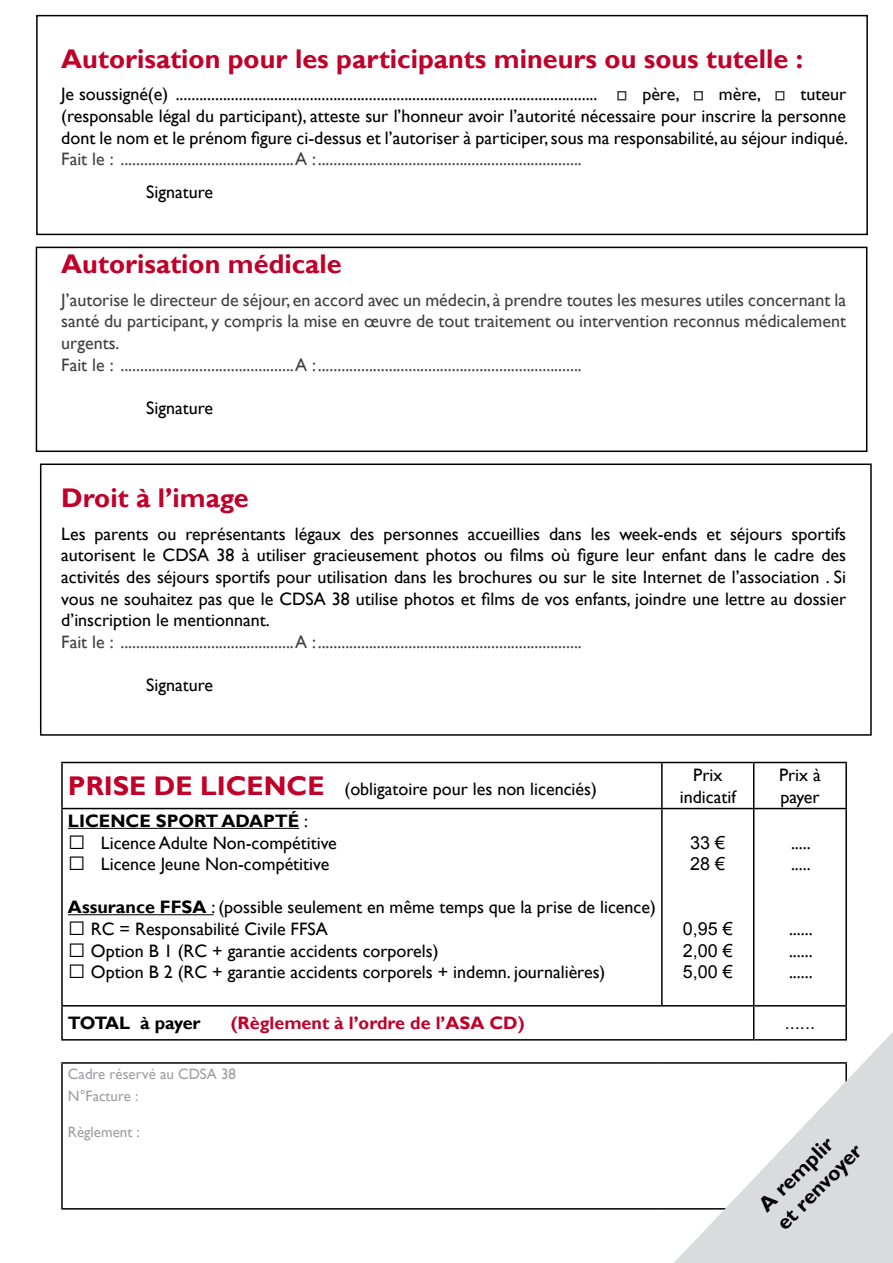
<style>
.page{position:relative;width:893px;height:1263px;background:#fff}
.page>*{position:absolute;margin:0;border:0;box-sizing:border-box;transform-origin:0 0}
.t1{font:700 27px "Gill Sans";color:#c1002a}
.t2{font:700 21px "Gill Sans";color:#000}
.t3{font:18px/21.6px "Gill Sans";color:#000;text-align:justify}
.t4{font:18px/21.6px "Gill Sans";color:#414042;text-align:justify}
.t5{font:700 18px "Gill Sans";color:#c1002a}
.t6{font:18px "Arial";color:#000}
.t7{font:700 18px "Gill Sans";color:#000}
.t8{font:700 18px "Gill Sans";letter-spacing:-.04em;color:#000}
.t9{font:15px "Gill Sans";color:#9d9fa2}
.s1{font-weight:700;font-size:27px;color:#c1002a}
.s2{font-weight:400}
.s3{font-weight:700}
</style>
<div class="page">
<div style="left:36px;top:247px;width:831px;height:205px;border:2px solid #000"></div>
<div style="left:36px;top:15px;width:832px;height:220px;border:2px solid #000"></div>
<div style="left:617px;top:91px;width:9px;height:9px;border:2px solid #414042"></div>
<div style="left:694px;top:91px;width:9px;height:9px;border:2px solid #414042"></div>
<div style="left:775px;top:91px;width:9px;height:9px;border:2px solid #414042"></div>
<svg style="left:63px;top:763px;width:782px;height:45px"></svg>
<hr style="left:61px;top:762px;width:601px;height:1px;background:#000">
<hr style="left:61px;top:763px;width:2px;height:45px;background:#000">
<hr style="left:662px;top:762px;width:92px;height:1px;background:#000">
<hr style="left:661px;top:763px;width:2px;height:45px;background:#000">
<hr style="left:754px;top:762px;width:93px;height:1px;background:#000">
<hr style="left:753px;top:763px;width:1px;height:45px;background:#000">
<hr style="left:845px;top:763px;width:2px;height:45px;background:#000">
<hr style="left:753px;top:808px;width:94px;height:1px;background:#000">
<hr style="left:845px;top:809px;width:2px;height:196px;background:#000">
<hr style="left:754px;top:1005px;width:93px;height:1px;background:#000">
<hr style="left:845px;top:1006px;width:2px;height:33px;background:#000">
<hr style="left:61px;top:808px;width:601px;height:1px;background:#000">
<hr style="left:61px;top:809px;width:2px;height:196px;background:#000">
<hr style="left:662px;top:808px;width:92px;height:1px;background:#000">
<hr style="left:661px;top:809px;width:2px;height:196px;background:#000">
<hr style="left:753px;top:809px;width:1px;height:196px;background:#000">
<hr style="left:61px;top:1005px;width:601px;height:1px;background:#000">
<hr style="left:61px;top:1006px;width:2px;height:33px;background:#000">
<hr style="left:662px;top:1005px;width:92px;height:1px;background:#000">
<hr style="left:753px;top:1006px;width:1px;height:33px;background:#000">
<hr style="left:61px;top:1039px;width:601px;height:1px;background:#000">
<hr style="left:662px;top:1039px;width:92px;height:1px;background:#000">
<hr style="left:68px;top:828px;width:231px;height:1px;background:#000">
<hr style="left:68px;top:914px;width:146px;height:1px;background:#000">
<hr style="left:61px;top:1062px;width:601px;height:2px;background:#000">
<hr style="left:61px;top:1064px;width:2px;height:144px;background:#000">
<hr style="left:662px;top:1062px;width:112px;height:2px;background:#000">
<hr style="left:61px;top:1208px;width:601px;height:1px;background:#000">
<hr style="left:662px;top:1208px;width:112px;height:1px;background:#000">
<svg style="left:674px;top:1032px;width:219px;height:231px;fill:#dadbdd"></svg>
<div style="left:40px;top:463px;width:832px;height:273px;border:2px solid #000"></div>
<p class="t1" style="left:61px;top:43px;width:743px">Autorisation pour les participants mineurs ou sous tutelle :</p>
<p class="t3" style="left:61px;top:84px;width:538px">Je soussigné(e) ...........................................................................................................</p>
<p class="t3" style="left:642px;top:84px;width:39px">père,</p>
<p class="t3" style="left:719px;top:84px;width:44px">mère,</p>
<p class="t3" style="left:61px;top:84px;width:788px;text-indent:739px">tuteur (responsable légal du participant), atteste sur l’honneur avoir l’autorité nécessaire pour inscrire la personne dont le nom et le prénom figure ci-dessus et l’autoriser à participer, sous ma responsabilité, au séjour indiqué.</p>
<p class="t4" style="left:61px;top:149px;width:522px">Fait le : ............................................A :...................................................................</p>
<p class="t3" style="left:146px;top:181px;width:68px">Signature</p>
<p class="t1" style="left:61px;top:248px;width:282px">Autorisation médicale</p>
<p class="t4" style="left:61px;top:289px;width:786px">J’autorise le directeur de séjour, en accord avec un médecin, à prendre toutes les mesures utiles concernant la santé du participant, y compris la mise en œuvre de tout traitement ou intervention reconnus médicalement urgents.</p>
<p class="t4" style="left:61px;top:354px;width:522px">Fait le : ............................................A :...................................................................</p>
<p class="t3" style="left:146px;top:397px;width:68px">Signature</p>
<p class="t1" style="left:61px;top:482px;width:189px">Droit à l’image</p>
<p class="t3" style="left:61px;top:523px;width:786px">Les parents ou représentants légaux des personnes accueillies dans les week-ends et séjours sportifs autorisent le CDSA 38 à utiliser gracieusement photos ou films où figure leur enfant dans le cadre des activités des séjours sportifs pour utilisation dans les brochures ou sur le site Internet de l’association . Si vous ne souhaitez pas que le CDSA 38 utilise photos et films de vos enfants, joindre une lettre au dossier d’inscription le mentionnant.</p>
<p class="t4" style="left:61px;top:631px;width:522px">Fait le : ............................................A :...................................................................</p>
<p class="t3" style="left:146px;top:674px;width:68px">Signature</p>
<p class="t3" style="left:68px;top:778px;width:530px"><span class="s1">PRISE DE LICENCE</span> (obligatoire pour les non licenciés)</p>
<p class="t3" style="left:680px;top:764px;width:58px;text-align:center">Prix indicatif</p>
<p class="t3" style="left:779px;top:764px;width:43px">Prix à payer</p>
<p class="t7" style="left:68px;top:810px;width:242px">LICENCE SPORT ADAPTÉ <span class="s2">:</span></p>
<p class="t3" style="left:101px;top:832px;width:237px">Licence Adulte Non-compétitive</p>
<p class="t3" style="left:101px;top:854px;width:230px">Licence Jeune Non-compétitive</p>
<p class="t3" style="left:68px;top:897px;width:589px"><span class="s3">Assurance FFSA</span> : (possible seulement en même temps que la prise de licence)</p>
<p class="t3" style="left:91px;top:918px;width:238px">RC = Responsabilité Civile FFSA</p>
<p class="t3" style="left:91px;top:940px;width:349px">Option B 1 (RC + garantie accidents corporels)</p>
<p class="t3" style="left:91px;top:962px;width:516px">Option B 2 (RC + garantie accidents corporels + indemn. journalières)</p>
<p class="t6" style="left:690px;top:830px;width:37px">33 €</p>
<p class="t6" style="left:690px;top:852px;width:37px">28 €</p>
<p class="t3" style="left:791px;top:832px;width:21px">.....</p>
<p class="t3" style="left:791px;top:854px;width:21px">.....</p>
<p class="t6" style="left:683px;top:917px;width:52px">0,95 €</p>
<p class="t6" style="left:683px;top:938px;width:52px">2,00 €</p>
<p class="t6" style="left:683px;top:960px;width:52px">5,00 €</p>
<p class="t3" style="left:789px;top:918px;width:25px">......</p>
<p class="t3" style="left:789px;top:940px;width:25px">......</p>
<p class="t3" style="left:789px;top:962px;width:25px">......</p>
<p class="t8" style="left:68px;top:1012px;width:134px">TOTAL à payer</p>
<p class="t5" style="left:231px;top:1012px;width:295px">(Règlement à l’ordre de l’ASA CD)</p>
<p class="t6" style="left:785px;top:1011px;width:32px">......</p>
<p class="t9" style="left:68px;top:1065px;width:170px">Cadre réservé au CDSA 38</p>
<p class="t9" style="left:68px;top:1087px;width:72px">N°Facture :</p>
<p class="t9" style="left:68px;top:1123px;width:73px">Règlement :</p>
<p class="t2" style="left:753px;top:1199px;width:97px;rotate:-45deg">A remplir</p>
<p class="t2" style="left:771px;top:1217px;width:113px;rotate:-45deg">et renvoyer</p>
</div>
